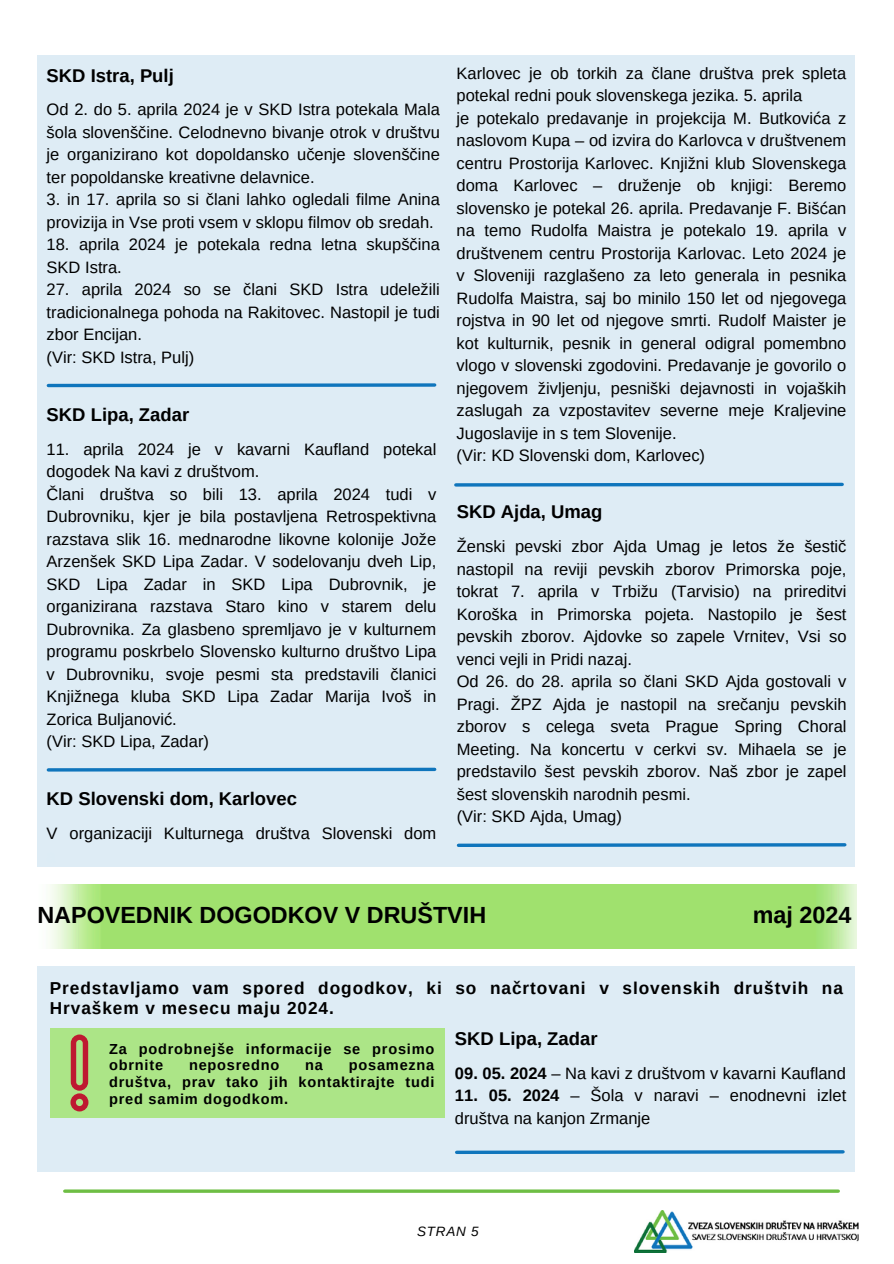
<style>
.page{position:relative;width:894px;height:1264px;background:#fff}
.page>*{position:absolute;margin:0;border:0;box-sizing:border-box;transform-origin:0 0}
.t1{font:700 23.4px "Arimo";color:#000}
.t2{font:700 18.45px "Arimo";color:#000}
.t3{font:700 17.25px/20.2px "Arimo";letter-spacing:.055em;color:#000}
.t4{font:16.5px/22.5px "Arimo";color:#000}
.t5{font:700 14.55px/16.8px "Arimo";letter-spacing:.055em;color:#000}
.t6{font:italic 13.5px "Arimo";letter-spacing:.055em;color:#000}
.s1{font-weight:700}
</style>
<div class="page">
<div style="left:37px;top:55px;width:817px;height:812px;background:#deecf5"></div>
<hr style="left:65px;top:1189px;width:773px;height:3px;background:#6ebe44">
<img style="left:634px;top:1210px;width:224px;height:42px">
<svg style="left:46px;top:767px;width:391px;height:5px;background:#529bce"></svg>
<svg style="left:46px;top:383px;width:391px;height:5px"></svg>
<svg style="left:454px;top:482px;width:390px;height:5px;background:#529bce"></svg>
<svg style="left:456px;top:843px;width:391px;height:4px;background:#2f87c4"></svg>
<div style="left:37px;top:966px;width:817px;height:205px;background:#deecf5"></div>
<div style="left:50px;top:1028px;width:394px;height:89px;background:#ace587"></div>
<svg style="left:70px;top:1034px;width:18px;height:77px"></svg>
<svg style="left:455px;top:1150px;width:390px;height:4px;background:#2f87c4"></svg>
<h2 class="t2" style="left:47px;top:65px;width:129px">SKD Istra, Pulj</h2>
<h3 class="t4" style="left:47px;top:98px;width:394px;text-align:justify">Od 2. do 5. aprila 2024 je v SKD Istra potekala Mala šola slovenščine. Celodnevno bivanje otrok v društvu je organizirano kot dopoldansko učenje slovenščine ter popoldanske kreativne delavnice.</h3>
<h3 class="t4" style="left:47px;top:188px;width:394px">3. in 17. aprila so si člani lahko ogledali filme Anina provizija in Vse proti vsem v sklopu filmov ob sredah.</h3>
<h3 class="t4" style="left:47px;top:233px;width:394px">18. aprila 2024 je potekala redna letna skupščina<br>SKD Istra.</h3>
<h3 class="t4" style="left:47px;top:278px;width:394px">27. aprila 2024 so se člani SKD Istra udeležili tradicionalnega pohoda na Rakitovec. Nastopil je tudi zbor Encijan.<br>(Vir: SKD Istra, Pulj)</h3>
<h2 class="t2" style="left:47px;top:404px;width:144px">SKD Lipa, Zadar</h2>
<h3 class="t4" style="left:47px;top:438px;width:391px">11. aprila 2024 je v kavarni Kaufland potekal dogodek Na kavi z društvom.<br>Člani društva so bili 13. aprila 2024 tudi v Dubrovniku, kjer je bila postavljena Retrospektivna razstava slik 16. mednarodne likovne kolonije Jože Arzenšek SKD Lipa Zadar. V sodelovanju dveh Lip, SKD Lipa Zadar in SKD Lipa Dubrovnik, je organizirana razstava Staro kino v starem delu Dubrovnika. Za glasbeno spremljavo je v kulturnem programu poskrbelo Slovensko kulturno društvo Lipa v Dubrovniku, svoje pesmi sta predstavili članici Knjižnega kluba SKD Lipa Zadar Marija Ivoš in Zorica Buljanović.<br>(Vir: SKD Lipa, Zadar)</h3>
<p class="t2" style="left:47px;top:788px;width:252px">KD Slovenski dom, Karlovec</p>
<h1 class="t4" style="left:47px;top:822px;width:391px">V organizaciji Kulturnega društva Slovenski dom</h1>
<h3 class="t4" style="left:456px;top:62px;width:391px">Karlovec je ob torkih za člane društva prek spleta potekal redni pouk slovenskega jezika. 5. aprila<br>je potekalo predavanje in projekcija M. Butkovića z naslovom Kupa – od izvira do Karlovca v društvenem centru Prostorija Karlovec. Knjižni klub Slovenskega doma Karlovec – druženje ob knjigi: Beremo slovensko je potekal 26. aprila. Predavanje F. Bišćan na temo Rudolfa Maistra je potekalo 19. aprila v društvenem centru Prostorija Karlovac. Leto 2024 je v Sloveniji razglašeno za leto generala in pesnika Rudolfa Maistra, saj bo minilo 150 let od njegovega rojstva in 90 let od njegove smrti. Rudolf Maister je kot kulturnik, pesnik in general odigral pomembno vlogo v slovenski zgodovini. Predavanje je govorilo o njegovem življenju, pesniški dejavnosti in vojaških zaslugah za vzpostavitev severne meje Kraljevine Jugoslavije in s tem Slovenije.<br>(Vir: KD Slovenski dom, Karlovec)</h3>
<h2 class="t2" style="left:456px;top:501px;width:147px">SKD Ajda, Umag</h2>
<h3 class="t4" style="left:456px;top:535px;width:391px">Ženski pevski zbor Ajda Umag je letos že šestič nastopil na reviji pevskih zborov Primorska poje, tokrat 7. aprila v Trbižu (Tarvisio) na prireditvi Koroška in Primorska pojeta. Nastopilo je šest pevskih zborov. Ajdovke so zapele Vrnitev, Vsi so venci vejli in Pridi nazaj.<br>Od 26. do 28. aprila so člani SKD Ajda gostovali v Pragi. ŽPZ Ajda je nastopil na srečanju pevskih zborov s celega sveta Prague Spring Choral Meeting. Na koncertu v cerkvi sv. Mihaela se je predstavilo šest pevskih zborov. Naš zbor je zapel šest slovenskih narodnih pesmi.<br>(Vir: SKD Ajda, Umag)</h3>
<p class="t1" style="left:37px;top:902px;width:450px">NAPOVEDNIK DOGODKOV V DRUŠTVIH</p>
<p class="t1" style="left:752px;top:902px;width:100px">maj 2024</p>
<p class="t3" style="left:50px;top:977px;width:794px">Predstavljamo vam spored dogodkov, ki so načrtovani v slovenskih društvih na<br>Hrvaškem v mesecu maju 2024.</p>
<h2 class="t5" style="left:109px;top:1040px;width:326px">Za podrobnejše informacije se prosimo obrnite</h2>
<h3 class="t2" style="left:455px;top:1028px;width:144px">SKD Lipa, Zadar</h3>
<h4 class="t4" style="left:455px;top:1061px;width:392px"><span class="s1">09. 05. 2024</span> – Na kavi z društvom v kavarni Kaufland</h4>
<h4 class="t4" style="left:455px;top:1084px;width:393px"><span class="s1">11. 05. 2024</span> – Šola v naravi – enodnevni izlet društva na kanjon Zrmanje</h4>
<h2 class="t5" style="left:189px;top:1056px;width:92px">neposredno</h2>
<h2 class="t5" style="left:305px;top:1056px;width:19px">na</h2>
<h2 class="t5" style="left:109px;top:1056px;width:326px;text-align:justify;text-indent:240px">posamezna društva, prav tako jih kontaktirajte tudi pred samim dogodkom.</h2>
<h3 class="t6" style="left:417px;top:1223px;width:63px">STRAN 5</h3>
</div>
